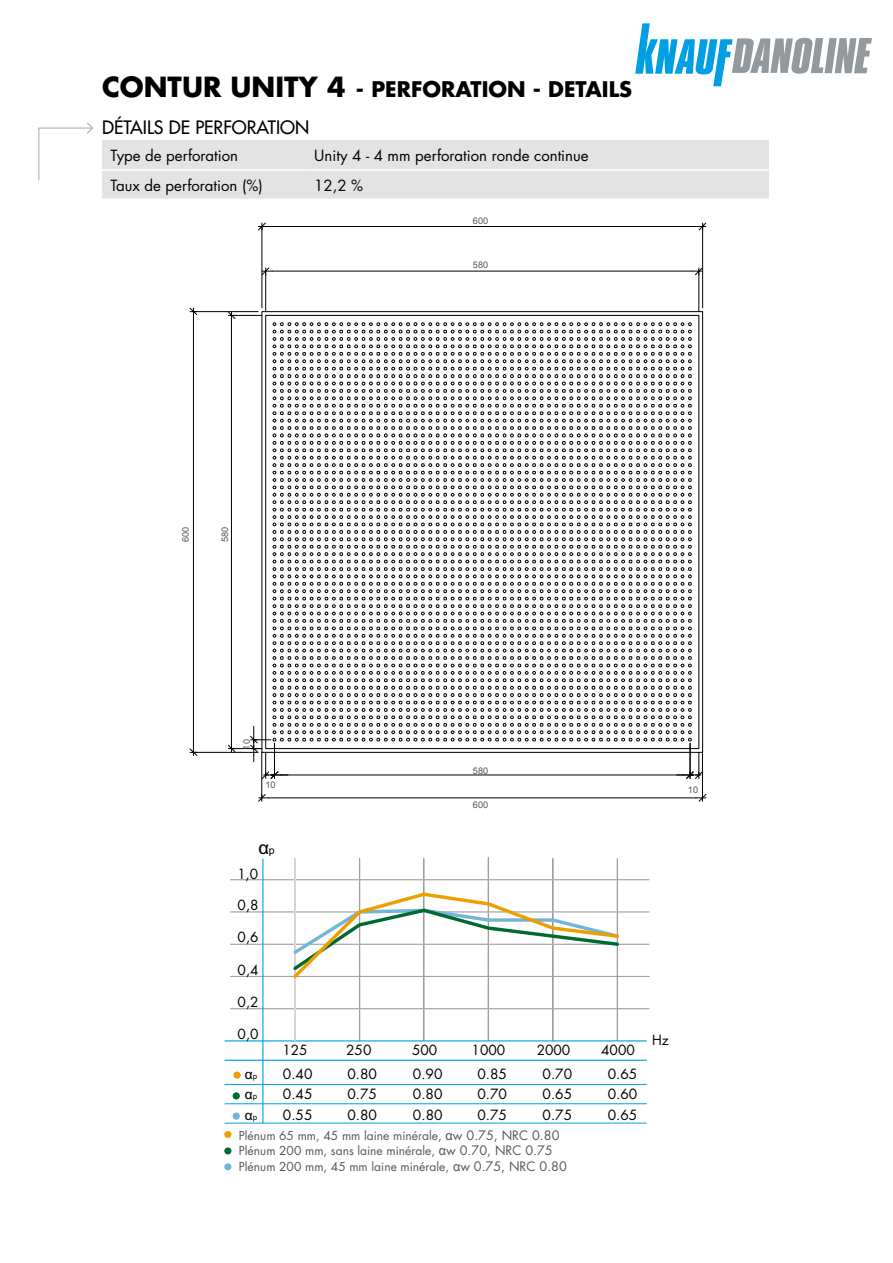
<style>
.page{position:relative;width:893px;height:1263px;background:#fff}
.page>*{position:absolute;margin:0;border:0;box-sizing:border-box;transform-origin:0 0}
.t1{font:700 21px "Futura Std";color:#000}
.t2{font:18.3px "Arial";color:#000}
.t3{font:500 18px "Futura Std";color:#000}
.t4{font:15px "Futura Std";color:#000}
.t5{font:13.65px "Futura Std";color:#000}
.t6{font:13.65px "Arial";color:#000}
.t7{font:12px/15.8px "Futura Std";color:#575756}
.t8{font:9.15px "Arial";letter-spacing:.01em;color:#575756}
.s1{font-size:27px}
.s2{font-size:10.65px}
.s3{font-size:7.95px}
.s4{font-family:"Arial";font-size:12.75px}
.s5{font-size:12.75px}
</style>
<div class="page">
<svg style="left:635px;top:23px;width:237px;height:63px"></svg>
<svg style="left:38px;top:122px;width:56px;height:59px"></svg>
<hr style="left:359px;top:858px;width:1px;height:183px;background:#9d9d9c">
<hr style="left:423px;top:858px;width:1px;height:183px;background:#9d9d9c">
<hr style="left:488px;top:857px;width:1px;height:184px;background:#9d9d9c">
<hr style="left:552px;top:858px;width:1px;height:183px;background:#9d9d9c">
<hr style="left:617px;top:858px;width:1px;height:183px;background:#9d9d9c">
<hr style="left:230px;top:879px;width:420px;height:1px;background:#9d9d9c">
<hr style="left:230px;top:912px;width:420px;height:1px;background:#9d9d9c">
<hr style="left:230px;top:944px;width:420px;height:1px;background:#9d9d9c">
<hr style="left:230px;top:976px;width:420px;height:1px;background:#9d9d9c">
<hr style="left:230px;top:1008px;width:420px;height:1px;background:#9d9d9c">
<hr style="left:262px;top:858px;width:1px;height:265px;background:#009fe3">
<hr style="left:225px;top:1084px;width:422px;height:1px;background:#009fe3">
<hr style="left:225px;top:1103px;width:422px;height:1px;background:#009fe3">
<hr style="left:225px;top:1123px;width:422px;height:1px;background:#009fe3">
<hr style="left:225px;top:1040px;width:422px;height:1px;background:#009fe3">
<hr style="left:225px;top:1060px;width:422px;height:1px;background:#009fe3">
<hr style="left:294px;top:858px;width:2px;height:183px;background:#fff">
<div style="left:233px;top:1071px;width:8px;height:8px;background:#ee9e00;border-radius:50%"></div>
<div style="left:233px;top:1092px;width:7px;height:7px;background:#006a32;border-radius:50%"></div>
<div style="left:233px;top:1112px;width:7px;height:8px;background:#73b4d7;border-radius:50%"></div>
<svg style="left:290px;top:891px;width:331px;height:90px"></svg>
<div style="left:102px;top:140px;width:667px;height:59px;background:#e3e3e3"></div>
<hr style="left:102px;top:169px;width:204px;height:2px;background:#fff">
<hr style="left:306px;top:169px;width:463px;height:2px;background:#fff">
<div style="left:224px;top:1131px;width:7px;height:7px;background:#ee9e00;border-radius:50%"></div>
<div style="left:224px;top:1147px;width:7px;height:7px;background:#006a32;border-radius:50%"></div>
<div style="left:224px;top:1163px;width:7px;height:7px;background:#73b4d7;border-radius:50%"></div>
<hr style="left:193px;top:311px;width:65px;height:1px;background:#000">
<hr style="left:193px;top:752px;width:65px;height:1px;background:#000">
<hr style="left:193px;top:318px;width:1px;height:427px;background:#000">
<svg style="left:189px;top:307px;width:9px;height:11px"></svg>
<svg style="left:189px;top:745px;width:9px;height:11px"></svg>
<hr style="left:268px;top:226px;width:428px;height:1px;background:#000">
<hr style="left:702px;top:226px;width:1px;height:82px;background:#000">
<hr style="left:262px;top:226px;width:1px;height:82px;background:#000">
<svg style="left:258px;top:222px;width:10px;height:9px"></svg>
<svg style="left:696px;top:222px;width:11px;height:9px"></svg>
<hr style="left:266px;top:315px;width:433px;height:1px;background:#000">
<hr style="left:262px;top:311px;width:441px;height:1px;background:#000">
<hr style="left:699px;top:315px;width:1px;height:433px;background:#000">
<hr style="left:702px;top:312px;width:1px;height:440px;background:#000">
<hr style="left:265px;top:315px;width:1px;height:433px;background:#000">
<hr style="left:262px;top:312px;width:1px;height:440px;background:#000">
<hr style="left:265px;top:271px;width:1px;height:41px;background:#000">
<hr style="left:698px;top:271px;width:1px;height:41px;background:#000">
<hr style="left:272px;top:271px;width:420px;height:1px;background:#000">
<svg style="left:261px;top:267px;width:11px;height:8px"></svg>
<svg style="left:692px;top:267px;width:11px;height:8px"></svg>
<hr style="left:231px;top:322px;width:1px;height:420px;background:#000">
<hr style="left:231px;top:315px;width:31px;height:1px;background:#000">
<hr style="left:231px;top:748px;width:31px;height:1px;background:#000">
<svg style="left:227px;top:742px;width:9px;height:11px"></svg>
<svg style="left:227px;top:311px;width:9px;height:11px"></svg>
<svg style="left:250px;top:322px;width:453px;height:457px"></svg>
<hr style="left:268px;top:797px;width:428px;height:1px;background:#000">
<hr style="left:261px;top:752px;width:1px;height:46px;background:#000">
<hr style="left:702px;top:752px;width:1px;height:46px;background:#000">
<svg style="left:696px;top:794px;width:11px;height:8px"></svg>
<svg style="left:258px;top:793px;width:10px;height:9px"></svg>
<h1 class="t1" style="left:102px;top:75px;width:531px"><span class="s1">CONTUR UNITY 4</span> - PERFORATION - DETAILS</h1>
<h3 class="t3" style="left:102px;top:116px;width:209px">DÉTAILS DE PERFORATION</h3>
<p class="t4" style="left:111px;top:146px;width:129px">Type de perforation</p>
<p class="t4" style="left:314px;top:146px;width:276px">Unity 4 - 4 mm perforation ronde continue</p>
<p class="t4" style="left:111px;top:176px;width:154px">Taux de perforation (%)</p>
<p class="t4" style="left:314px;top:176px;width:50px">12,2 %</p>
<p class="t8" style="left:473px;top:214px;width:17px">600</p>
<p class="t8" style="left:473px;top:259px;width:17px">580</p>
<p class="t8" style="left:180px;top:542px;width:17px;rotate:-90deg">600</p>
<p class="t8" style="left:219px;top:542px;width:17px;rotate:-90deg">580</p>
<p class="t8" style="left:241px;top:749px;width:12px;rotate:-90deg">10</p>
<p class="t8" style="left:265px;top:779px;width:12px">10</p>
<p class="t8" style="left:473px;top:764px;width:17px">580</p>
<p class="t8" style="left:473px;top:799px;width:17px">600</p>
<h2 class="t2" style="left:258px;top:836px;width:18px">α<span class="s2">p</span></h2>
<p class="t5" style="left:238px;top:865px;width:22px">1,0</p>
<p class="t5" style="left:238px;top:896px;width:23px">0,8</p>
<p class="t5" style="left:238px;top:928px;width:23px">0,6</p>
<p class="t5" style="left:238px;top:961px;width:23px">0,4</p>
<p class="t5" style="left:238px;top:993px;width:23px">0,2</p>
<p class="t5" style="left:238px;top:1025px;width:23px">0,0</p>
<p class="t5" style="left:282px;top:1042px;width:27px">125</p>
<p class="t5" style="left:346px;top:1042px;width:27px">250</p>
<p class="t5" style="left:412px;top:1042px;width:27px">500</p>
<p class="t5" style="left:472px;top:1042px;width:35px">1000</p>
<p class="t5" style="left:537px;top:1042px;width:35px">2000</p>
<p class="t5" style="left:601px;top:1042px;width:35px">4000</p>
<p class="t6" style="left:245px;top:1065px;width:14px">α<span class="s3">p</span></p>
<p class="t5" style="left:283px;top:1065px;width:31px">0.40</p>
<p class="t5" style="left:347px;top:1065px;width:31px">0.80</p>
<p class="t5" style="left:413px;top:1065px;width:31px">0.90</p>
<p class="t5" style="left:477px;top:1065px;width:31px">0.85</p>
<p class="t5" style="left:543px;top:1065px;width:31px">0.70</p>
<p class="t5" style="left:608px;top:1065px;width:31px">0.65</p>
<p class="t6" style="left:245px;top:1085px;width:14px">α<span class="s3">p</span></p>
<p class="t5" style="left:283px;top:1085px;width:31px">0.45</p>
<p class="t5" style="left:347px;top:1085px;width:31px">0.75</p>
<p class="t5" style="left:413px;top:1085px;width:31px">0.80</p>
<p class="t5" style="left:477px;top:1085px;width:31px">0.70</p>
<p class="t5" style="left:543px;top:1085px;width:31px">0.65</p>
<p class="t5" style="left:608px;top:1085px;width:31px">0.60</p>
<p class="t6" style="left:245px;top:1106px;width:14px">α<span class="s3">p</span></p>
<p class="t5" style="left:283px;top:1106px;width:31px">0.55</p>
<p class="t5" style="left:347px;top:1106px;width:31px">0.80</p>
<p class="t5" style="left:413px;top:1106px;width:31px">0.80</p>
<p class="t5" style="left:477px;top:1106px;width:31px">0.75</p>
<p class="t5" style="left:543px;top:1106px;width:31px">0.75</p>
<p class="t5" style="left:608px;top:1106px;width:31px">0.65</p>
<p class="t7" style="left:239px;top:1127px;width:329px">Plénum 65 mm, 45 mm laine minérale, <span class="s4">α</span><span class="s5">w 0.75, NRC 0.80<br></span>Plénum 200 mm, sans laine minérale, <span class="s4">α</span><span class="s5">w 0.70, NRC 0.75<br></span>Plénum 200 mm, 45 mm laine minérale, <span class="s4">α</span><span class="s5">w 0.75, NRC 0.80</span></p>
<p class="t5" style="left:652px;top:1031px;width:18px">Hz</p>
<p class="t8" style="left:688px;top:784px;width:12px">10</p>
</div>
